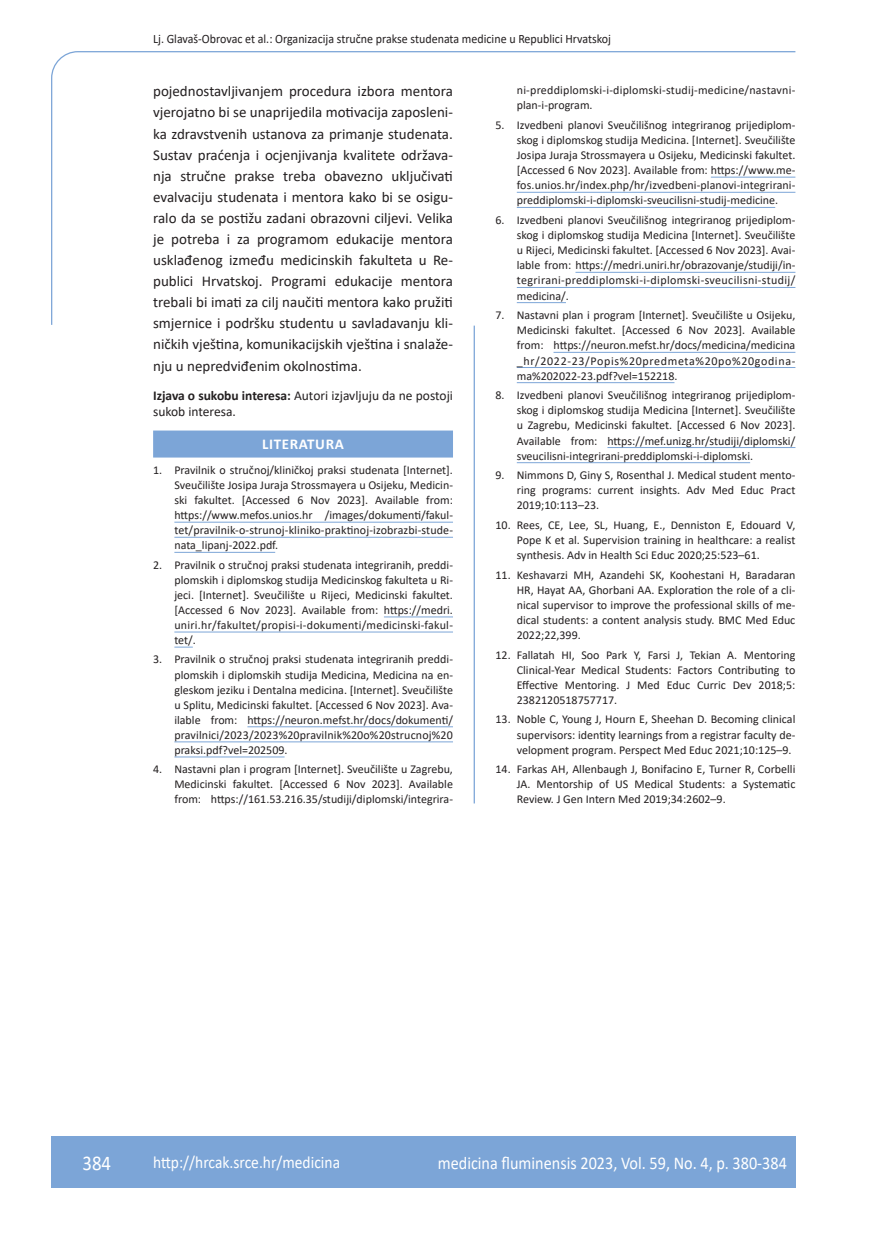
<style>
.page{position:relative;width:872px;height:1234px;background:#fff}
.page>*{position:absolute;margin:0;border:0;box-sizing:border-box;transform-origin:0 0}
.t1{font:21px "Calibri";color:#fff;scale:.9 1}
.t2{font:18px "Calibri";color:#fff;scale:.9 1}
.t3{font:17.25px "Calibri";color:#fff;scale:.9 1}
.osnovni_tekst{font:15px/21px "Calibri";color:#231f20;text-align:justify}
.naslov_ruler{font:700 15px "Calibri";letter-spacing:.04em;color:#fff}
.izjava{font:13.5px/16.5px "Calibri";color:#231f20}
.glava{font:12.75px "Calibri";color:#231f20;scale:.94 1}
.literatura{font:12px/15.1px "Calibri";color:#231f20;text-align:justify}
.literatura-2{font:12px/15.1px "Calibri";letter-spacing:.02em;color:#231f20}
.s1{font-weight:700}
</style>
<div class="page">
<svg style="left:51px;top:51px;width:745px;height:274px"></svg>
<hr style="left:473px;top:325px;width:2px;height:478px;background:#7ca5d7">
<div style="left:51px;top:1135px;width:744px;height:51px;background:#7ca5d7"></div>
<div style="left:153px;top:430px;width:300px;height:27px;background:#7ca5d7"></div>
<hr style="left:174px;top:521px;width:279px;height:1px;background:#7ca5d7">
<hr style="left:174px;top:536px;width:279px;height:1px;background:#7ca5d7">
<hr style="left:174px;top:552px;width:101px;height:1px;background:#7ca5d7">
<hr style="left:384px;top:616px;width:69px;height:1px;background:#7ca5d7">
<hr style="left:174px;top:631px;width:279px;height:1px;background:#7ca5d7">
<svg style="left:174px;top:646px;width:19px;height:1px"></svg>
<hr style="left:247px;top:726px;width:206px;height:1px;background:#7ca5d7">
<hr style="left:174px;top:741px;width:279px;height:1px;background:#7ca5d7">
<hr style="left:174px;top:756px;width:110px;height:1px;background:#7ca5d7">
<hr style="left:711px;top:177px;width:84px;height:1px;background:#7ca5d7">
<hr style="left:517px;top:192px;width:278px;height:1px;background:#7ca5d7">
<hr style="left:517px;top:207px;width:258px;height:1px;background:#7ca5d7">
<hr style="left:575px;top:272px;width:220px;height:1px;background:#7ca5d7">
<hr style="left:517px;top:287px;width:278px;height:1px;background:#7ca5d7">
<hr style="left:517px;top:302px;width:49px;height:1px;background:#7ca5d7">
<hr style="left:553px;top:352px;width:242px;height:1px;background:#7ca5d7">
<hr style="left:517px;top:367px;width:278px;height:1px;background:#7ca5d7">
<hr style="left:517px;top:382px;width:157px;height:1px;background:#7ca5d7">
<hr style="left:607px;top:447px;width:188px;height:1px;background:#7ca5d7">
<hr style="left:517px;top:462px;width:233px;height:1px;background:#7ca5d7">
<p class="glava" style="left:153px;top:29px;width:488px">Lj. Glavaš-Obrovac et al.: Organizacija stručne prakse studenata medicine u Republici Hrvatskoj</p>
<p class="osnovni_tekst" style="left:153px;top:80px;width:301px">pojednostavljivanjem procedura izbora mentora vjerojatno bi se unaprijedila motivacija zaposleni&shy;ka zdravstvenih ustanova za primanje studenata.<br>Sustav praćenja i ocjenjivanja kvalitete održava&shy;nja stručne prakse treba obavezno uključivati evalvaciju studenata i mentora kako bi se osigu&shy;ralo da se postižu zadani obrazovni ciljevi. Velika je potreba i za programom edukacije mentora usklađenog između medicinskih fakulteta u Re&shy;publici Hrvatskoj. Programi edukacije mentora trebali bi imati za cilj naučiti mentora kako pružiti smjernice i podršku studentu u savladavanju kli&shy;ničkih vještina, komunikacijskih vještina i snalaže&shy;nju u nepredviđenim okolnostima.</p>
<p class="izjava" style="left:153px;top:387px;width:301px"><span class="s1">Izjava o sukobu interesa:</span> Autori izjavljuju da ne postoji sukob interesa.</p>
<p class="naslov_ruler" style="left:262px;top:433px;width:83px">LITERATURA</p>
<p class="literatura" style="left:174px;top:462px;width:280px;text-indent:-21px">1. Pravilnik o stručnoj/kliničkoj praksi studenata [Internet].<br>Sveučilište Josipa Juraja Strossmayera u Osijeku, Medicin&shy;ski fakultet. [Accessed 6 Nov 2023]. Available from: https://www.mefos.unios.hr /images/dokumenti/fakul&shy;tet/pravilnik-o-strunoj-kliniko-praktinoj-izobrazbi-stude&shy;nata_lipanj-2022.pdf.</p>
<p class="literatura" style="left:174px;top:556px;width:280px;text-indent:-21px">2. Pravilnik o stručnoj praksi studenata integriranih, preddi&shy;plomskih i diplomskog studija Medicinskog fakulteta u Ri&shy;jeci. [Internet]. Sveučilište u Rijeci, Medicinski fakultet. [Accessed 6 Nov 2023]. Available from: https://medri. uniri.hr/fakultet/propisi-i-dokumenti/medicinski-fakul&shy;tet/.</p>
<p class="literatura" style="left:174px;top:651px;width:280px;text-indent:-21px">3. Pravilnik o stručnoj praksi studenata integriranih preddi&shy;plomskih i diplomskih studija Medicina, Medicina na en&shy;gleskom jeziku i Dentalna medicina. [Internet]. Sveučilište u Splitu, Medicinski fakultet. [Accessed 6 Nov 2023]. Ava&shy;ilable from: https://neuron.mefst.hr/docs/dokumenti/ pravilnici/2023/2023%20pravilnik%20o%20strucnoj%20 praksi.pdf?vel=202509.</p>
<p class="literatura" style="left:174px;top:761px;width:280px;text-indent:-21px">4. Nastavni plan i program [Internet]. Sveučilište u Zagrebu, Medicinski fakultet. [Accessed 6 Nov 2023]. Available from: https://161.53.216.35/studiji/diplomski/integrira-</p>
<p class="literatura-2" style="left:517px;top:82px;width:280px">ni-preddiplomski-i-diplomski-studij-medicine/nastavni&shy;plan-i-program.</p>
<p class="literatura" style="left:517px;top:117px;width:280px;text-indent:-21px">5. Izvedbeni planovi Sveučilišnog integriranog prijediplom&shy;skog i diplomskog studija Medicina. [Internet]. Sveučilište Josipa Juraja Strossmayera u Osijeku, Medicinski fakultet. [Accessed 6 Nov 2023]. Available from: https://www.me&shy;fos.unios.hr/index.php/hr/izvedbeni-planovi-integrirani&shy;preddiplomski-i-diplomski-sveucilisni-studij-medicine.</p>
<p class="literatura" style="left:517px;top:212px;width:280px;text-indent:-21px">6. Izvedbeni planovi Sveučilišnog integriranog prijediplom&shy;skog i diplomskog studija Medicina [Internet]. Sveučilište u Rijeci, Medicinski fakultet. [Accessed 6 Nov 2023]. Avai&shy;lable from: https://medri.uniri.hr/obrazovanje/studiji/in&shy;tegrirani-preddiplomski-i-diplomski-sveucilisni-studij/ medicina/.</p>
<p class="literatura" style="left:517px;top:307px;width:280px;text-indent:-21px">7. Nastavni plan i program [Internet]. Sveučilište u Osijeku, Medicinski fakultet. [Accessed 6 Nov 2023]. Available from: https://neuron.mefst.hr/docs/medicina/medicina _hr/2022-23/Popis%20predmeta%20po%20godina&shy;ma%202022-23.pdf?vel=152218.</p>
<p class="literatura" style="left:517px;top:387px;width:280px;text-indent:-21px">8. Izvedbeni planovi Sveučilišnog integriranog prijediplom&shy;skog i diplomskog studija Medicina [Internet]. Sveučilište u Zagrebu, Medicinski fakultet. [Accessed 6 Nov 2023].<br>Available from: https://mef.unizg.hr/studiji/diplomski/ sveucilisni-integrirani-preddiplomski-i-diplomski.</p>
<p class="literatura" style="left:517px;top:467px;width:280px;text-indent:-21px">9. Nimmons D, Giny S, Rosenthal J. Medical student mento&shy;ring programs: current insights. Adv Med Educ Pract 2019;10:113–23.</p>
<p class="literatura" style="left:517px;top:517px;width:280px;text-indent:-21px">10. Rees, CE, Lee, SL, Huang, E., Denniston E, Edouard V, Pope K et al. Supervision training in healthcare: a realist synthesis. Adv in Health Sci Educ 2020;25:523–61.</p>
<p class="literatura" style="left:517px;top:566px;width:280px;text-indent:-21px">11. Keshavarzi MH, Azandehi SK, Koohestani H, Baradaran HR, Hayat AA, Ghorbani AA. Exploration the role of a cli&shy;nical supervisor to improve the professional skills of me&shy;dical students: a content analysis study. BMC Med Educ 2022;22,399.</p>
<p class="literatura" style="left:517px;top:646px;width:280px;text-indent:-21px">12. Fallatah HI, Soo Park Y, Farsi J, Tekian A. Mentoring Clinical-Year Medical Students: Factors Contributing to Effective Mentoring. J Med Educ Curric Dev 2018;5:<br>2382120518757717.</p>
<p class="literatura" style="left:517px;top:711px;width:280px;text-indent:-21px">13. Noble C, Young J, Hourn E, Sheehan D. Becoming clinical supervisors: identity learnings from a registrar faculty de&shy;velopment program. Perspect Med Educ 2021;10:125–9.</p>
<p class="literatura" style="left:517px;top:761px;width:280px;text-indent:-21px">14. Farkas AH, Allenbaugh J, Bonifacino E, Turner R, Corbelli JA. Mentorship of US Medical Students: a Systematic Review. J Gen Intern Med 2019;34:2602–9.</p>
<p class="t1" style="left:82px;top:1147px;width:33px">384</p>
<p class="t3" style="left:153px;top:1149px;width:209px">http://hrcak.srce.hr/medicina</p>
<p class="t2" style="left:438px;top:1149px;width:389px">medicina fluminensis 2023, Vol. 59, No. 4, p. 380-384</p>
</div>
